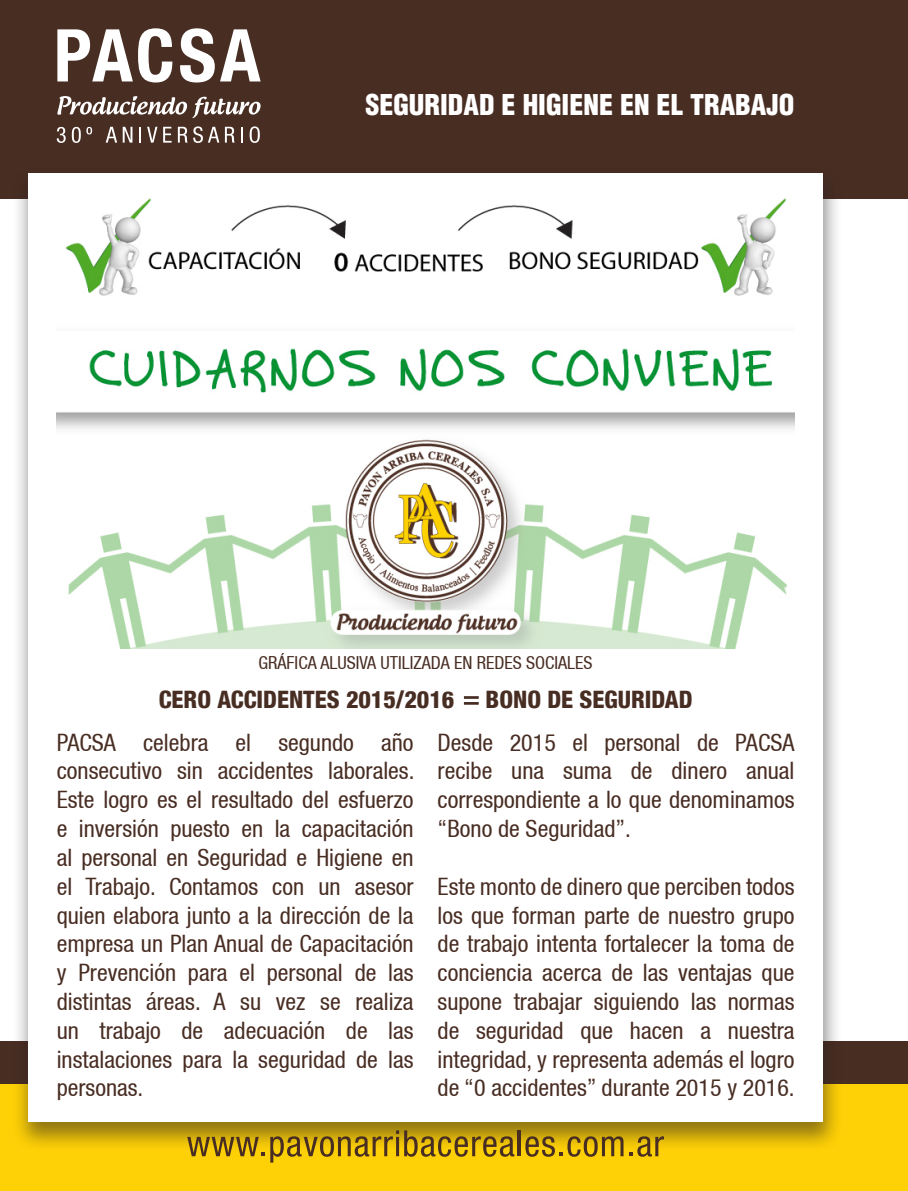
<style>
.page{position:relative;width:908px;height:1191px;background:#fff}
.page>*{position:absolute;margin:0;border:0;box-sizing:border-box;transform-origin:0 0}
.t1{font:900 condensed 28px "Helvetica";color:#fff}
.t2{font:condensed 24px/28.8px "Helvetica 57";color:#482d23;text-align:justify}
.t3{font:800 condensed 24px "Helvetica 87";color:#482d23}
.t4{font:condensed 18px "Helvetica 57";color:#482d23}
</style>
<div class="page">
<div style="left:0;top:0;width:907px;height:198px;background:#482d23"></div>
<div style="left:0;top:1072px;width:907px;height:119px;background:#fed006"></div>
<div style="left:0;top:1041px;width:907px;height:42px;background:#482d23"></div>
<div style="left:12px;top:167px;width:830px;height:985px;background:#231f20;opacity:.5"></div>
<div style="left:28px;top:173px;width:794px;height:948px;background:#fff"></div>
<img style="left:57px;top:198px;width:737px;height:451px">
<hr style="left:463px;top:696px;width:15px;height:3px;background:#482d23">
<svg style="left:463px;top:702px;width:15px;height:2px"></svg>
<svg style="left:57px;top:28px;width:115px;height:54px"></svg>
<svg style="left:180px;top:28px;width:80px;height:54px"></svg>
<svg style="left:57px;top:96px;width:203px;height:22px"></svg>
<svg style="left:57px;top:127px;width:9px;height:16px"></svg>
<svg style="left:72px;top:127px;width:20px;height:16px"></svg>
<svg style="left:106px;top:127px;width:11px;height:16px"></svg>
<svg style="left:123px;top:127px;width:9px;height:16px"></svg>
<svg style="left:139px;top:127px;width:2px;height:16px"></svg>
<svg style="left:147px;top:127px;width:10px;height:16px"></svg>
<svg style="left:163px;top:127px;width:8px;height:16px"></svg>
<svg style="left:178px;top:126px;width:41px;height:17px"></svg>
<svg style="left:225px;top:127px;width:10px;height:16px"></svg>
<svg style="left:241px;top:127px;width:2px;height:16px"></svg>
<svg style="left:249px;top:126px;width:11px;height:17px"></svg>
<svg style="left:187px;top:1136px;width:77px;height:20px"></svg>
<svg style="left:270px;top:1130px;width:244px;height:32px"></svg>
<hr style="left:517px;top:1130px;width:3px;height:26px;background:#482d23">
<svg style="left:525px;top:1136px;width:98px;height:20px"></svg>
<svg style="left:629px;top:1136px;width:34px;height:20px"></svg>
<p class="t1" style="left:365px;top:87px;width:430px">SEGURIDAD E HIGIENE EN EL TRABAJO</p>
<p class="t4" style="left:258px;top:652px;width:335px">GRÁFICA ALUSIVA UTILIZADA EN REDES SOCIALES</p>
<p class="t3" style="left:159px;top:684px;width:297px">CERO ACCIDENTES 2015/2016</p>
<p class="t3" style="left:485px;top:684px;width:208px">BONO DE SEGURIDAD</p>
<p class="t2" style="left:57px;top:727px;width:359px">PACSA celebra el segundo año consecutivo sin accidentes laborales.<br>Este logro es el resultado del esfuerzo e inversión puesto en la capacitación al personal en Seguridad e Higiene en el Trabajo. Contamos con un asesor quien elabora junto a la dirección de la empresa un Plan Anual de Capacitación y Prevención para el personal de las distintas áreas. A su vez se realiza un trabajo de adecuación de las instalaciones para la seguridad de las personas.</p>
<p class="t2" style="left:437px;top:727px;width:358px">Desde 2015 el personal de PACSA recibe una suma de dinero anual correspondiente a lo que denominamos “Bono de Seguridad”.</p>
<p class="t2" style="left:437px;top:871px;width:358px">Este monto de dinero que perciben todos los que forman parte de nuestro grupo de trabajo intenta fortalecer la toma de conciencia acerca de las ventajas que supone trabajar siguiendo las normas de seguridad que hacen a nuestra integridad, y representa además el logro de “0 accidentes” durante 2015 y 2016.</p>
</div>
